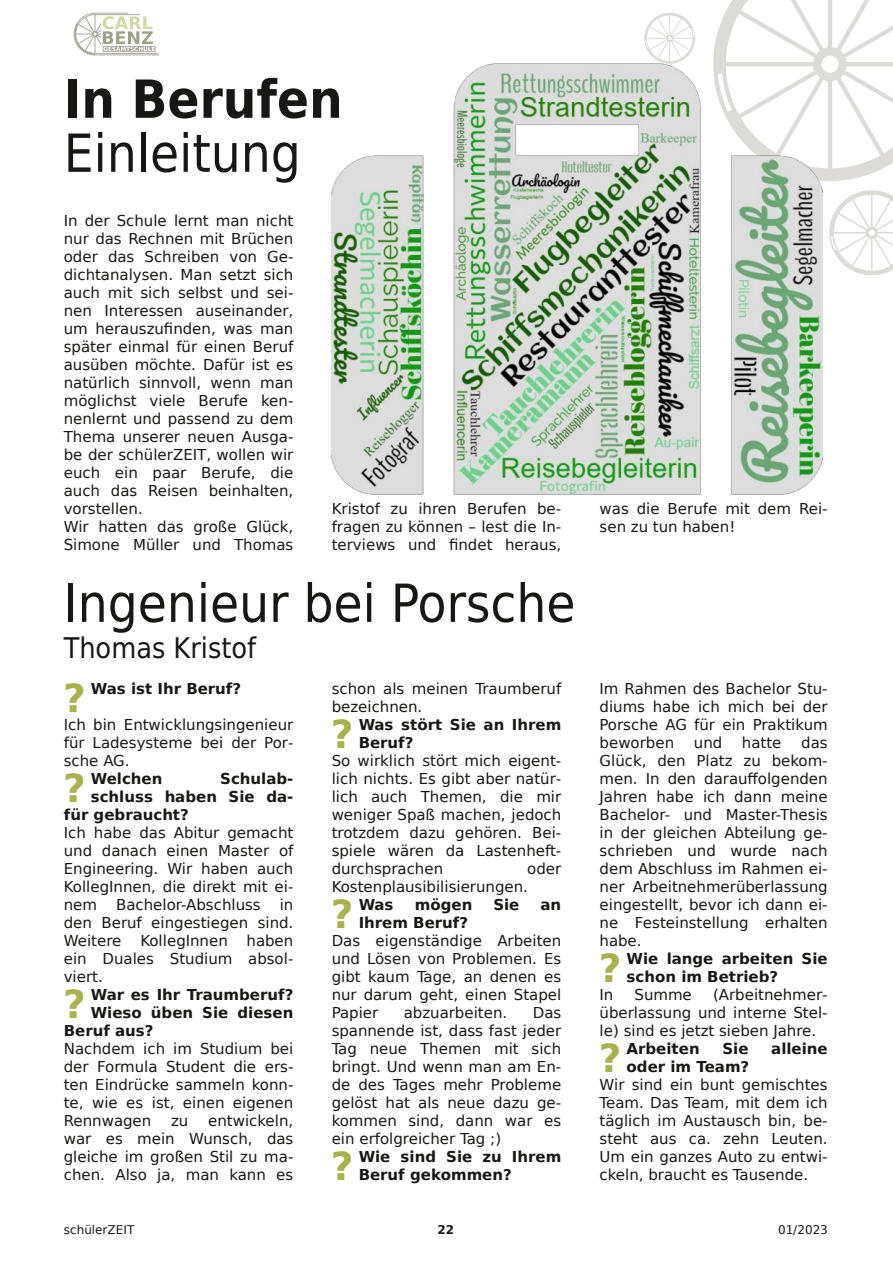
<style>
.page{position:relative;width:893px;height:1263px;background:#fff}
.page>*{position:absolute;margin:0;border:0;box-sizing:border-box;transform-origin:0 0}
.t1{font:52.5px "DejaVu Sans Condensed";color:#181715}
.t2{font:700 52.5px "DejaVu Sans Condensed";color:#181715}
.t3{font:700 39.3px "DejaVu Sans";color:#a9b14c}
.t4{font:28.5px "DejaVu Sans Condensed";color:#181715}
.t5{font:15px/18px "DejaVu Sans";color:#181715;text-align:justify}
.t6{font:700 15px/18px "DejaVu Sans";color:#181715}
.t7{font:12px "DejaVu Sans";color:#181715}
.t8{font:700 12px "DejaVu Sans";color:#181715}
</style>
<div class="page">
<hr style="left:95px;top:53px;width:63px;height:1px;background:#564e39">
<hr style="left:95px;top:55px;width:64px;height:1px;background:#564e39">
<svg style="left:74px;top:13px;width:82px;height:42px"></svg>
<svg style="left:713px;top:0;width:180px;height:181px"></svg>
<svg style="left:644px;top:13px;width:51px;height:51px"></svg>
<svg style="left:829px;top:190px;width:64px;height:85px"></svg>
<img style="left:332px;top:64px;width:491px;height:431px">
<h1 class="t2" style="left:64px;top:69px;width:280px">In Berufen</h1>
<h1 class="t1" style="left:64px;top:123px;width:238px">Einleitung</h1>
<p class="t5" style="left:64px;top:212px;width:231px;text-align:left">In der Schule lernt man nicht nur das Rechnen mit Brüchen oder das Schreiben von Ge‐ dichtanalysen. Man setzt sich auch mit sich selbst und sei‐ nen Interessen auseinander, um herauszufinden, was man später einmal für einen Beruf ausüben möchte. Dafür ist es natürlich sinnvoll, wenn man möglichst viele Berufe ken‐ nenlernt und passend zu dem<br>Thema unserer neuen Ausga‐ be der schülerZEIT, wollen wir euch ein paar Berufe, die auch das Reisen beinhalten, vorstellen.<br>Wir hatten das große Glück,<br>Simone Müller und Thomas</p>
<p class="t5" style="left:332px;top:500px;width:231px">Kristof zu ihren Berufen be‐ fragen zu können – lest die In‐ terviews und findet heraus,</p>
<p class="t5" style="left:600px;top:500px;width:230px">was die Berufe mit dem Rei‐ sen zu tun haben!</p>
<h1 class="t1" style="left:64px;top:573px;width:513px">Ingenieur bei Porsche</h1>
<h3 class="t4" style="left:64px;top:631px;width:194px">Thomas Kristof</h3>
<h2 class="t3" style="left:63px;top:675px;width:24px">?</h2>
<p class="t6" style="left:91px;top:680px;width:152px">Was ist Ihr Beruf?</p>
<p class="t5" style="left:64px;top:716px;width:231px">Ich bin Entwicklungsingenieur für Ladesysteme bei der Por‐ sche AG.</p>
<h2 class="t3" style="left:63px;top:765px;width:24px">?</h2>
<p class="t6" style="left:91px;top:770px;width:73px">Welchen</p>
<p class="t6" style="left:220px;top:770px;width:75px">Schulab‐</p>
<p class="t5" style="left:332px;top:680px;width:231px">schon als meinen Traumberuf bezeichnen.</p>
<h2 class="t3" style="left:331px;top:711px;width:24px">?</h2>
<p class="t6" style="left:359px;top:716px;width:204px">Was stört Sie an Ihrem<br>Beruf?</p>
<p class="t5" style="left:332px;top:752px;width:231px">So wirklich stört mich eigent‐ lich nichts. Es gibt aber natür‐ lich auch Themen, die mir weniger Spaß machen, jedoch trotzdem dazu gehören. Bei‐ spiele wären da Lastenheft‐ durchsprachen</p>
<p class="t5" style="left:600px;top:680px;width:230px">Im Rahmen des Bachelor Stu‐ diums habe ich mich bei der Porsche AG für ein Praktikum beworben</p>
<p class="t5" style="left:600px;top:734px;width:230px;text-indent:202px">das Glück, den Platz zu bekom‐ men. In den darauffolgenden Jahren habe ich dann meine Bachelor- und Master-Thesis in der gleichen Abteilung ge‐ schrieben und wurde nach dem Abschluss im Rahmen ei‐ ner Arbeitnehmerüberlassung eingestellt, bevor ich dann ei‐ ne Festeinstellung erhalten habe.</p>
<h2 class="t3" style="left:599px;top:945px;width:24px">?</h2>
<p class="t6" style="left:627px;top:950px;width:203px">Wie lange arbeiten Sie schon im Betrieb?</p>
<p class="t5" style="left:600px;top:986px;width:15px">In</p>
<p class="t5" style="left:635px;top:986px;width:59px">Summe</p>
<p class="t5" style="left:694px;top:734px;width:30px">und</p>
<p class="t5" style="left:742px;top:734px;width:41px">hatte</p>
<p class="t6" style="left:91px;top:788px;width:204px">schluss haben Sie da‐</p>
<p class="t6" style="left:64px;top:806px;width:127px">für gebraucht?</p>
<p class="t5" style="left:64px;top:824px;width:231px">Ich habe das Abitur gemacht und danach einen Master of Engineering. Wir haben auch KollegInnen, die direkt mit ei‐ nem</p>
<p class="t5" style="left:332px;top:860px;width:231px;text-indent:196px">oder<br>Kostenplausibilisierungen.</p>
<h2 class="t3" style="left:331px;top:891px;width:24px">?</h2>
<p class="t6" style="left:359px;top:896px;width:36px">Was</p>
<p class="t6" style="left:415px;top:896px;width:59px">mögen</p>
<p class="t6" style="left:493px;top:896px;width:28px">Sie</p>
<p class="t6" style="left:541px;top:896px;width:22px">an</p>
<p class="t5" style="left:64px;top:896px;width:231px;text-indent:216px">in den Beruf eingestiegen sind.<br>Weitere</p>
<p class="t5" style="left:116px;top:896px;width:146px">Bachelor-Abschluss</p>
<p class="t6" style="left:359px;top:914px;width:111px">Ihrem Beruf?</p>
<p class="t5" style="left:332px;top:932px;width:231px">Das eigenständige Arbeiten und Lösen von Problemen. Es gibt kaum Tage, an denen es nur darum geht, einen Stapel Papier</p>
<p class="t5" style="left:64px;top:932px;width:231px;text-indent:183px">haben ein Duales Studium absol‐ viert.</p>
<h2 class="t3" style="left:63px;top:981px;width:24px">?</h2>
<p class="t6" style="left:91px;top:986px;width:204px">War es Ihr Traumberuf?</p>
<p class="t5" style="left:140px;top:932px;width:89px">KollegInnen</p>
<p class="t5" style="left:600px;top:986px;width:230px;text-indent:114px">(Arbeitnehmer‐ überlassung und interne Stel‐ le) sind es jetzt sieben Jahre.</p>
<h2 class="t3" style="left:599px;top:1035px;width:24px">?</h2>
<p class="t6" style="left:627px;top:1040px;width:75px">Arbeiten</p>
<p class="t6" style="left:722px;top:1040px;width:28px">Sie</p>
<p class="t6" style="left:771px;top:1040px;width:58px">alleine</p>
<p class="t6" style="left:91px;top:1004px;width:204px">Wieso üben Sie diesen</p>
<p class="t6" style="left:64px;top:1022px;width:91px">Beruf aus?</p>
<p class="t5" style="left:64px;top:1040px;width:231px">Nachdem ich im Studium bei der Formula Student die ers‐ ten Eindrücke sammeln konn‐ te, wie es ist, einen eigenen Rennwagen</p>
<p class="t5" style="left:404px;top:1004px;width:105px">abzuarbeiten.</p>
<p class="t5" style="left:332px;top:1004px;width:231px;text-indent:201px">Das spannende ist, dass fast jeder Tag neue Themen mit sich bringt. Und wenn man am En‐ de des Tages mehr Probleme gelöst hat als neue dazu ge‐ kommen sind, dann war es ein erfolgreicher Tag ;)</p>
<h2 class="t3" style="left:331px;top:1143px;width:24px">?</h2>
<p class="t6" style="left:359px;top:1148px;width:204px">Wie sind Sie zu Ihrem<br>Beruf gekommen?</p>
<p class="t6" style="left:627px;top:1058px;width:124px">oder im Team?</p>
<p class="t5" style="left:600px;top:1076px;width:230px">Wir sind ein bunt gemischtes Team. Das Team, mit dem ich täglich im Austausch bin, be‐ steht aus ca. zehn Leuten.<br>Um ein ganzes Auto zu entwi‐ ckeln, braucht es Tausende.</p>
<p class="t5" style="left:64px;top:1112px;width:231px;text-indent:144px">entwickeln, war es mein Wunsch, das gleiche im großen Stil zu ma‐ chen. Also ja, man kann es</p>
<p class="t5" style="left:171px;top:1112px;width:19px">zu</p>
<p class="t7" style="left:64px;top:1223px;width:72px">schülerZEIT</p>
<p class="t8" style="left:437px;top:1223px;width:18px">22</p>
<p class="t7" style="left:778px;top:1223px;width:51px">01/2023</p>
</div>
